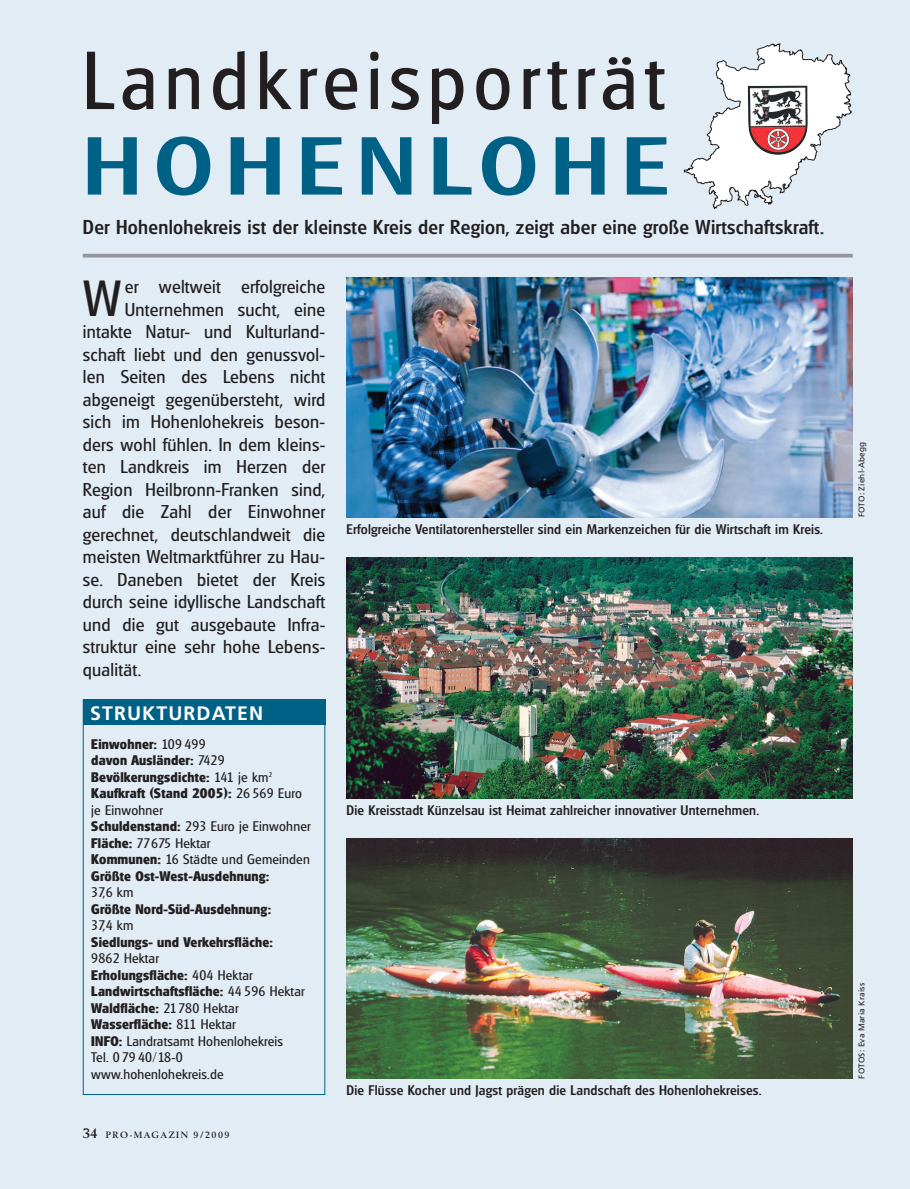
<style>
.page{position:relative;width:910px;height:1189px;background:#fff}
.page>*{position:absolute;margin:0;border:0;box-sizing:border-box;transform-origin:0 0}
.t1{font:79.5px "Glasgow";letter-spacing:.09em;color:#231f20;scale:.96 1}
.t2{font:500 79.5px "Glasgow";letter-spacing:.12em;color:#006186;scale:1.26 1}
.t3{font:49.2px "Glasgow";color:#231f20}
.t4{font:500 19.5px "Glasgow";letter-spacing:.015em;color:#231f20}
.t5{font:700 19.5px "Frutiger";letter-spacing:.055em;color:#fff}
.t6{font:18px "Glasgow";letter-spacing:.015em;color:#231f20}
.t7{font:700 13.5px/16.5px "Glasgow";letter-spacing:.015em;color:#231f20}
.t8{font:500 13.5px "Glasgow";letter-spacing:.015em;color:#231f20}
.t9{font:13.5px/16.5px "Glasgow";letter-spacing:.015em;color:#231f20}
.t10{font:700 9px "Berling";letter-spacing:.165em;color:#231f20}
.t11{font:8.25px "Frutiger";letter-spacing:.015em;color:#231f20}
.s1{font-weight:400}
.s2{font-weight:700}
.s3{font-size:13.5px}
</style>
<div class="page">
<img style="left:0;top:0;width:910px;height:1189px">
<h1 class="t1" style="left:83px;top:46px;width:607px">Landkreisporträt</h1>
<h1 class="t2" style="left:83px;top:132px;width:467px">HOHENLOHE</h1>
<p class="t4" style="left:83px;top:219px;width:742px">Der Hohenlohekreis ist der kleinste Kreis der Region, zeigt aber eine große Wirtschaftskraft.</p>
<h2 class="t3" style="left:83px;top:277px;width:40px">W</h2>
<p class="t6" style="left:125px;top:279px;width:202px">er weltweit erfolgreiche</p>
<p class="t6" style="left:125px;top:301px;width:202px">Unternehmen sucht, eine</p>
<p class="t6" style="left:83px;top:324px;width:244px">intakte Natur- und Kulturland-</p>
<p class="t6" style="left:83px;top:346px;width:244px">schaft liebt und den genussvol-</p>
<p class="t6" style="left:83px;top:369px;width:244px">len Seiten des Lebens nicht</p>
<p class="t6" style="left:83px;top:391px;width:244px">abgeneigt gegenübersteht, wird</p>
<p class="t6" style="left:83px;top:414px;width:244px">sich im Hohenlohekreis beson-</p>
<p class="t6" style="left:83px;top:436px;width:244px">ders wohl fühlen. In dem kleins-</p>
<p class="t6" style="left:83px;top:459px;width:244px">ten Landkreis im Herzen der</p>
<p class="t6" style="left:83px;top:481px;width:244px">Region Heilbronn-Franken sind,</p>
<p class="t6" style="left:83px;top:504px;width:244px">auf die Zahl der Einwohner</p>
<p class="t6" style="left:83px;top:526px;width:244px">gerechnet, deutschlandweit die</p>
<p class="t6" style="left:83px;top:549px;width:244px">meisten Weltmarktführer zu Hau-</p>
<p class="t6" style="left:83px;top:571px;width:244px">se. Daneben bietet der Kreis</p>
<p class="t6" style="left:83px;top:594px;width:244px">durch seine idyllische Landschaft</p>
<p class="t6" style="left:83px;top:616px;width:244px">und die gut ausgebaute Infra-</p>
<p class="t6" style="left:83px;top:639px;width:244px">struktur eine sehr hohe Lebens-</p>
<p class="t6" style="left:83px;top:661px;width:60px">qualität.</p>
<p class="t5" style="left:90px;top:705px;width:174px">STRUKTURDATEN</p>
<p class="t7" style="left:91px;top:736px;width:221px">Einwohner: <span class="s1">109 499<br></span>davon Ausländer: <span class="s1">7429<br></span>Bevölkerungsdichte: <span class="s1">141 je km</span><sup>2<br></sup>Kaufkraft (Stand 2005): <span class="s1">26 569 Euro je Einwohner<br></span>Schuldenstand: <span class="s1">293 Euro je Einwohner<br></span>Fläche: <span class="s1">77675 Hektar<br></span>Kommunen: <span class="s1">16 Städte und Gemeinden<br></span>Größte Ost-West-Ausdehnung:</p>
<p class="t9" style="left:91px;top:884px;width:44px">37,6 km</p>
<p class="t7" style="left:91px;top:901px;width:181px">Größte Nord-Süd-Ausdehnung:</p>
<p class="t9" style="left:91px;top:917px;width:44px">37,4 km</p>
<p class="t7" style="left:91px;top:934px;width:183px">Siedlungs- und Verkehrsfläche:</p>
<p class="t9" style="left:91px;top:950px;width:215px">9862 Hektar<br><span class="s2">Erholungsfläche:</span> 404 Hektar<br><span class="s2">Landwirtschaftsfläche:</span> 44 596 Hektar<br><span class="s2">Waldfläche:</span> 21780 Hektar<br><span class="s2">Wasserfläche:</span> 811 Hektar<br><span class="s2">INFO:</span> Landratsamt Hohenlohekreis<br>Tel. 0 79 40/18-0 www.hohenlohekreis.de</p>
<p class="t10" style="left:83px;top:1130px;width:148px"><span class="s3">34</span> PRO-MAGAZIN 9/2009</p>
<p class="t8" style="left:346px;top:523px;width:478px">Erfolgreiche Ventilatorenhersteller sind ein Markenzeichen für die Wirtschaft im Kreis.</p>
<p class="t8" style="left:346px;top:804px;width:414px">Die Kreisstadt Künzelsau ist Heimat zahlreicher innovativer Unternehmen.</p>
<p class="t8" style="left:346px;top:1084px;width:416px">Die Flüsse Kocher und Jagst prägen die Landschaft des Hohenlohekreises.</p>
<p class="t11" style="left:858px;top:517px;width:77px;rotate:-90deg">FOTO: Ziehl-Abegg</p>
<p class="t11" style="left:858px;top:1078px;width:97px;rotate:-90deg">FOTOS: Eva Maria Kraiss</p>
</div>
